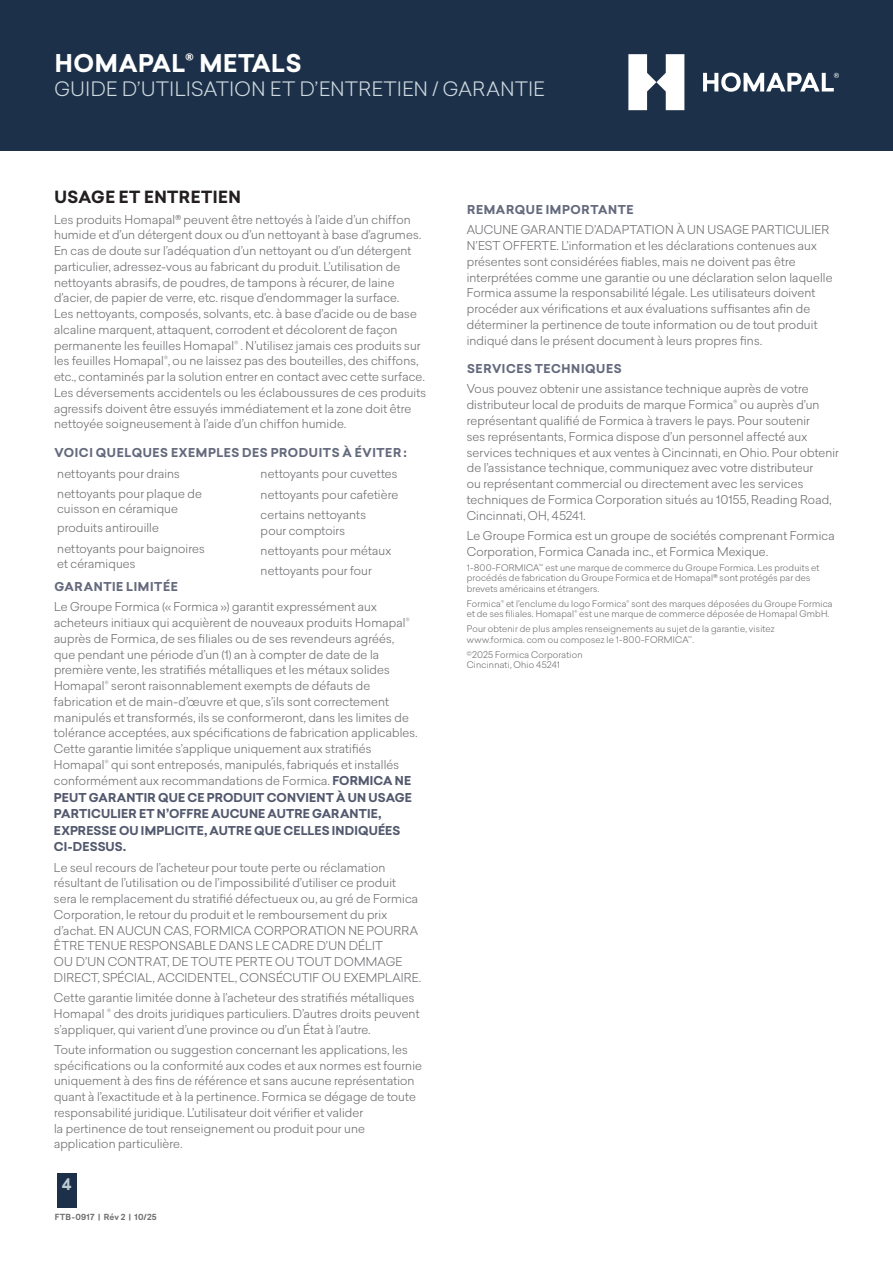
<style>
.page{position:relative;width:893px;height:1263px;background:#fff}
.page>*{position:absolute;margin:0;border:0;box-sizing:border-box;transform-origin:0 0}
.t1{font:700 24px "Musa Sans";letter-spacing:.03em;color:#fff}
.t2{font:300 19.5px "Musa Sans";letter-spacing:.03em;color:#cfd9e0}
.t3{font:700 16.5px "Musa Sans";letter-spacing:.025em;color:#231f20}
.t4{font:700 15.75px "Musa Sans";color:#bcccd5}
.t5{font:300 12px/15.8px "Musa Sans";letter-spacing:.015em;color:#6c6d70}
.t6{font:700 12px "Musa Sans";letter-spacing:.05em;color:#646a7d}
.t7{font:300 9px/10.5px "Musa Sans";letter-spacing:.025em;color:#6c6d70}
.t8{font:600 8.25px "Musa Sans";letter-spacing:.035em;color:#6c6d70}
.s1{font-weight:700;color:#53596e}
</style>
<div class="page">
<div style="left:0;top:0;width:893px;height:151px;background:#1c3149"></div>
<svg style="left:628px;top:54px;width:56px;height:56px"></svg>
<svg style="left:703px;top:73px;width:136px;height:19px"></svg>
<div style="left:57px;top:1173px;width:20px;height:34px;background:#1c3149"></div>
<h1 class="t1" style="left:55px;top:45px;width:248px">HOMAPAL<sup>®</sup> METALS</h1>
<h2 class="t2" style="left:55px;top:74px;width:491px">GUIDE D’UTILISATION ET D’ENTRETIEN / GARANTIE</h2>
<h3 class="t3" style="left:54px;top:185px;width:188px">USAGE ET ENTRETIEN</h3>
<p class="t5" style="left:54px;top:211px;width:374px">Les produits Homapal<sup>®</sup> peuvent être nettoyés à l’aide d’un chiffon humide et d’un détergent doux ou d’un nettoyant à base d’agrumes.<br>En cas de doute sur l’adéquation d’un nettoyant ou d’un détergent particulier, adressez-vous au fabricant du produit. L’utilisation de nettoyants abrasifs, de poudres, de tampons à récurer, de laine d’acier, de papier de verre, etc. risque d’endommager la surface.<br>Les nettoyants, composés, solvants, etc. à base d’acide ou de base alcaline marquent, attaquent, corrodent et décolorent de façon permanente les feuilles Homapal<sup>®</sup> . N’utilisez jamais ces produits sur les feuilles Homapal<sup>®</sup>, ou ne laissez pas des bouteilles, des chiffons, etc., contaminés par la solution entrer en contact avec cette surface.<br>Les déversements accidentels ou les éclaboussures de ces produits agressifs doivent être essuyés immédiatement et la zone doit être nettoyée soigneusement à l’aide d’un chiffon humide.</p>
<p class="t6" style="left:54px;top:443px;width:354px">VOICI QUELQUES EXEMPLES DES PRODUITS À ÉVITER :</p>
<p class="t5" style="left:57px;top:464px;width:146px;line-height:19.5px">nettoyants pour drains nettoyants pour plaque de</p>
<p class="t5" style="left:57px;top:498px;width:149px;line-height:19.8px">cuisson en céramique produits antirouille nettoyants pour baignoires</p>
<p class="t5" style="left:57px;top:556px;width:80px">et céramiques</p>
<p class="t5" style="left:261px;top:463px;width:139px;line-height:20.2px;text-align:justify">nettoyants pour cuvettes nettoyants pour cafetière certains nettoyants</p>
<p class="t5" style="left:261px;top:520px;width:132px;line-height:20.2px">pour comptoirs nettoyants pour métaux nettoyants pour four</p>
<p class="t6" style="left:54px;top:577px;width:125px">GARANTIE LIMITÉE</p>
<p class="t5" style="left:54px;top:598px;width:365px">Le Groupe Formica (« Formica ») garantit expressément aux acheteurs initiaux qui acquièrent de nouveaux produits Homapal<sup>® </sup>auprès de Formica, de ses filiales ou de ses revendeurs agréés, que pendant une période d’un (1) an à compter de date de la première vente, les stratifiés métalliques et les métaux solides Homapal<sup>®</sup> seront raisonnablement exempts de défauts de fabrication et de main-d’œuvre et que, s’ils sont correctement manipulés et transformés, ils se conformeront, dans les limites de tolérance acceptées, aux spécifications de fabrication applicables.<br>Cette garantie limitée s’applique uniquement aux stratifiés Homapal<sup>®</sup> qui sont entreposés, manipulés, fabriqués et installés conformément aux recommandations de Formica. <span class="s1">FORMICA NE PEUT GARANTIR QUE CE PRODUIT CONVIENT À UN USAGE PARTICULIER ET N’OFFRE AUCUNE AUTRE GARANTIE, EXPRESSE OU IMPLICITE, AUTRE QUE CELLES INDIQUÉES CI-DESSUS.</span></p>
<p class="t5" style="left:54px;top:859px;width:369px">Le seul recours de l’acheteur pour toute perte ou réclamation résultant de l’utilisation ou de l’impossibilité d’utiliser ce produit sera le remplacement du stratifié défectueux ou, au gré de Formica Corporation, le retour du produit et le remboursement du prix d’achat. EN AUCUN CAS, FORMICA CORPORATION NE POURRA ÊTRE TENUE RESPONSABLE DANS LE CADRE D’UN DÉLIT<br>OU D’UN CONTRAT, DE TOUTE PERTE OU TOUT DOMMAGE DIRECT, SPÉCIAL, ACCIDENTEL, CONSÉCUTIF OU EXEMPLAIRE.</p>
<p class="t5" style="left:54px;top:989px;width:367px">Cette garantie limitée donne à l’acheteur des stratifiés métalliques<br>Homapal <sup>®</sup> des droits juridiques particuliers. D’autres droits peuvent s’appliquer, qui varient d’une province ou d’un État à l’autre.</p>
<p class="t5" style="left:54px;top:1041px;width:369px">Toute information ou suggestion concernant les applications, les spécifications ou la conformité aux codes et aux normes est fournie uniquement à des fins de référence et sans aucune représentation quant à l’exactitude et à la pertinence. Formica se dégage de toute responsabilité juridique. L’utilisateur doit vérifier et valider<br>la pertinence de tout renseignement ou produit pour une application particulière.</p>
<h3 class="t4" style="left:62px;top:1172px;width:11px">4</h3>
<p class="t8" style="left:55px;top:1211px;width:104px">FTB-0917 | Rév 2 | 10/25</p>
<p class="t6" style="left:467px;top:201px;width:168px">REMARQUE IMPORTANTE</p>
<p class="t5" style="left:467px;top:222px;width:367px">AUCUNE GARANTIE D’ADAPTATION À UN USAGE PARTICULIER N’EST OFFERTE. L’information et les déclarations contenues aux présentes sont considérées fiables, mais ne doivent pas être interprétées comme une garantie ou une déclaration selon laquelle Formica assume la responsabilité légale. Les utilisateurs doivent procéder aux vérifications et aux évaluations suffisantes afin de déterminer la pertinence de toute information ou de tout produit indiqué dans le présent document à leurs propres fins.</p>
<p class="t6" style="left:467px;top:360px;width:156px">SERVICES TECHNIQUES</p>
<p class="t5" style="left:467px;top:381px;width:374px">Vous pouvez obtenir une assistance technique auprès de votre distributeur local de produits de marque Formica<sup>®</sup> ou auprès d’un représentant qualifié de Formica à travers le pays. Pour soutenir<br>ses représentants, Formica dispose d’un personnel affecté aux services techniques et aux ventes à Cincinnati, en Ohio. Pour obtenir de l’assistance technique, communiquez avec votre distributeur<br>ou représentant commercial ou directement avec les services techniques de Formica Corporation situés au 10155, Reading Road, Cincinnati, OH, 45241.</p>
<p class="t5" style="left:467px;top:527px;width:369px">Le Groupe Formica est un groupe de sociétés comprenant Formica<br>Corporation, Formica Canada inc., et Formica Mexique.</p>
<p class="t7" style="left:467px;top:562px;width:354px">1-800-FORMICA<sup>™</sup> est une marque de commerce du Groupe Formica. Les produits et procédés de fabrication du Groupe Formica et de Homapal<sup>®</sup> sont protégés par des brevets américains et étrangers.</p>
<p class="t7" style="left:467px;top:598px;width:367px">Formica<sup>®</sup> et l’enclume du logo Formica<sup>®</sup> sont des marques déposées du Groupe Formica et de ses filiales. Homapal<sup>®</sup> est une marque de commerce déposée de Homapal GmbH.</p>
<p class="t7" style="left:467px;top:623px;width:309px">Pour obtenir de plus amples renseignements au sujet de la garantie, visitez www.formica. com ou composez le 1-800-FORMICA<sup>™</sup>.</p>
<p class="t7" style="left:467px;top:649px;width:117px">©2025 Formica Corporation<br>Cincinnati, Ohio 45241</p>
</div>
